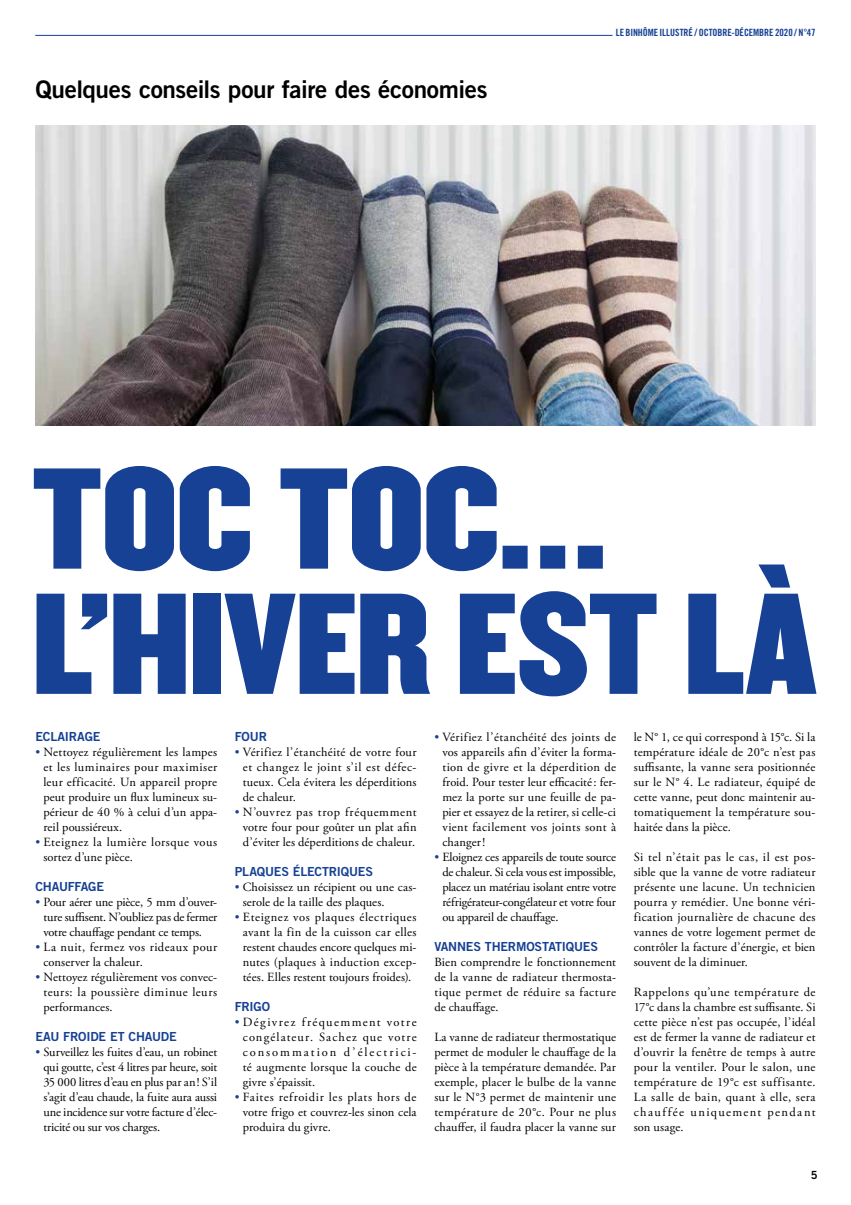
<style>
.page{position:relative;width:851px;height:1205px;background:#fff}
.page>*{position:absolute;margin:0;border:0;box-sizing:border-box;transform-origin:0 0}
.t1{font:125.25px/125.2px "Champion HTF Middleweight";letter-spacing:-.01em;color:#164194}
.t2{font:24.25px "Trade Gothic LT Std Bd 2";letter-spacing:-.015em;color:#000}
.t3{font:12.5px/15px "Adobe Garamond Pro";letter-spacing:.01em;color:#000;text-align:justify}
.t4{font:12.5px "Trade Gothic LT Std Bd 2";letter-spacing:-.015em;color:#164194}
.t5{font:12.5px/15px "Adobe Garamond Pro";letter-spacing:.035em;color:#000}
.t6{font:11.25px "Trade Gothic LT Std Bd 2";color:#000}
.t7{font:10px "Trade Gothic LT Std Bd Cn 20";letter-spacing:-.01em;color:#164194}
.s1{color:#164194}
</style>
<div class="page">
<hr style="left:35px;top:35px;width:577px;height:1px;background:#164194">
<img style="left:35px;top:125px;width:780px;height:300px">
<h2 class="t2" style="left:35px;top:74px;width:453px">Quelques conseils pour faire des économies</h2>
<p class="t7" style="left:615px;top:26px;width:201px">LE BINHÔME ILLUSTRÉ / OCTOBRE-DÉCEMBRE 2020 / N°47</p>
<h1 class="t1" style="left:32px;top:464px;width:786px">TOC TOC…<br>L’HIVER EST LÀ</h1>
<p class="t4" style="left:35px;top:728px;width:67px">ECLAIRAGE</p>
<p class="t3" style="left:43px;top:744px;width:175px;text-indent:-8px"><span class="s1">•</span> Nettoyez régulièrement les lampes et les luminaires pour maximiser leur efficacité. Un appareil propre peut produire un flux lumineux su&shy;périeur de 40 % à celui d’un appa&shy;reil poussiéreux.</p>
<p class="t5" style="left:43px;top:834px;width:175px;text-indent:-8px"><span class="s1">•</span> Eteignez la lumière lorsque vous sortez d’une pièce.</p>
<p class="t4" style="left:35px;top:878px;width:70px">CHAUFFAGE</p>
<p class="t3" style="left:43px;top:894px;width:175px;text-indent:-8px"><span class="s1">•</span> Pour aérer une pièce, 5 mm d’ouver&shy;ture suffisent. N’oubliez pas de fermer votre chauffage pendant ce temps.</p>
<p class="t3" style="left:43px;top:939px;width:175px;text-indent:-8px"><span class="s1">•</span> La nuit, fermez vos rideaux pour conserver la chaleur.</p>
<p class="t3" style="left:43px;top:969px;width:175px;text-indent:-8px"><span class="s1">•</span> Nettoyez régulièrement vos convec&shy;teurs: la poussière diminue leurs performances.</p>
<p class="t4" style="left:35px;top:1028px;width:143px">EAU FROIDE ET CHAUDE</p>
<p class="t3" style="left:43px;top:1044px;width:175px;text-indent:-8px"><span class="s1">•</span> Surveillez les fuites d’eau, un robinet qui goutte, c’est 4 litres par heure, soit 35 000 litres d’eau en plus par an! S’il s’agit d’eau chaude, la fuite aura aussi une incidence sur votre facture d’élec&shy;tricité ou sur vos charges.</p>
<p class="t4" style="left:235px;top:728px;width:34px">FOUR</p>
<p class="t3" style="left:243px;top:744px;width:175px;text-indent:-8px"><span class="s1">•</span> Vérifiez l’étanchéité de votre four et changez le joint s’il est défec&shy;tueux. Cela évitera les déperditions de chaleur.</p>
<p class="t3" style="left:243px;top:804px;width:175px;text-indent:-8px"><span class="s1">•</span> N’ouvrez pas trop fréquemment votre four pour goûter un plat afin d’éviter les déperditions de chaleur.</p>
<p class="t4" style="left:235px;top:863px;width:140px">PLAQUES ÉLECTRIQUES</p>
<p class="t3" style="left:243px;top:879px;width:175px;text-indent:-8px"><span class="s1">•</span> Choisissez un récipient ou une cas&shy;serole de la taille des plaques.</p>
<p class="t3" style="left:243px;top:909px;width:175px;text-indent:-8px"><span class="s1">•</span> Eteignez vos plaques électriques avant la fin de la cuisson car elles restent chaudes encore quelques mi&shy;nutes (plaques à induction excep&shy;tées. Elles restent toujours froides).</p>
<p class="t4" style="left:235px;top:998px;width:37px">FRIGO</p>
<p class="t3" style="left:243px;top:1014px;width:175px;text-indent:-8px"><span class="s1">•</span> Dégivrez fréquemment votre congélateur. Sachez que votre consommation d’électrici&shy;té augmente lorsque la couche de givre s’épaissit.</p>
<p class="t3" style="left:243px;top:1089px;width:175px;text-indent:-8px"><span class="s1">•</span> Faites refroidir les plats hors de votre frigo et couvrez-les sinon cela produira du givre.</p>
<p class="t3" style="left:442px;top:729px;width:175px;text-indent:-8px"><span class="s1">•</span> Vérifiez l’étanchéité des joints de vos appareils afin d’éviter la forma&shy;tion de givre et la déperdition de froid. Pour tester leur efficacité: fer&shy;mez la porte sur une feuille de pa&shy;pier et essayez de la retirer, si celle-ci vient facilement vos joints sont à changer!</p>
<p class="t3" style="left:442px;top:849px;width:175px;text-indent:-8px"><span class="s1">•</span> Eloignez ces appareils de toute source de chaleur. Si cela vous est impossible, placez un matériau isolant entre votre réfrigérateur-congélateur et votre four ou appareil de chauffage.</p>
<p class="t4" style="left:434px;top:938px;width:165px">VANNES THERMOSTATIQUES</p>
<p class="t3" style="left:434px;top:954px;width:183px">Bien comprendre le fonctionnement de la vanne de radiateur thermosta&shy;tique permet de réduire sa facture de chauffage.</p>
<p class="t3" style="left:434px;top:1029px;width:183px">La vanne de radiateur thermostatique permet de moduler le chauffage de la pièce à la température demandée. Par exemple, placer le bulbe de la vanne sur le N°3 permet de maintenir une température de 20°c. Pour ne plus chauffer, il faudra placer la vanne sur</p>
<p class="t3" style="left:633px;top:729px;width:183px">le N° 1, ce qui correspond à 15°c. Si la température idéale de 20°c n’est pas suffisante, la vanne sera positionnée sur le N° 4. Le radiateur, équipé de cette vanne, peut donc maintenir au&shy;tomatiquement la température sou&shy;haitée dans la pièce.</p>
<p class="t3" style="left:633px;top:849px;width:183px">Si tel n’était pas le cas, il est pos&shy;sible que la vanne de votre radiateur présente une lacune. Un technicien pourra y remédier. Une bonne véri&shy;fication journalière de chacune des vannes de votre logement permet de contrôler la facture d’énergie, et bien souvent de la diminuer.</p>
<p class="t3" style="left:633px;top:984px;width:183px">Rappelons qu’une température de 17°c dans la chambre est suffisante. Si cette pièce n’est pas occupée, l’idéal est de fermer la vanne de radiateur et d’ouvrir la fenêtre de temps à autre pour la ventiler. Pour le salon, une température de 19°c est suffisante.<br>La salle de bain, quant à elle, sera chauffée uniquement pendant son usage.</p>
<p class="t6" style="left:810px;top:1168px;width:8px">5</p>
</div>
